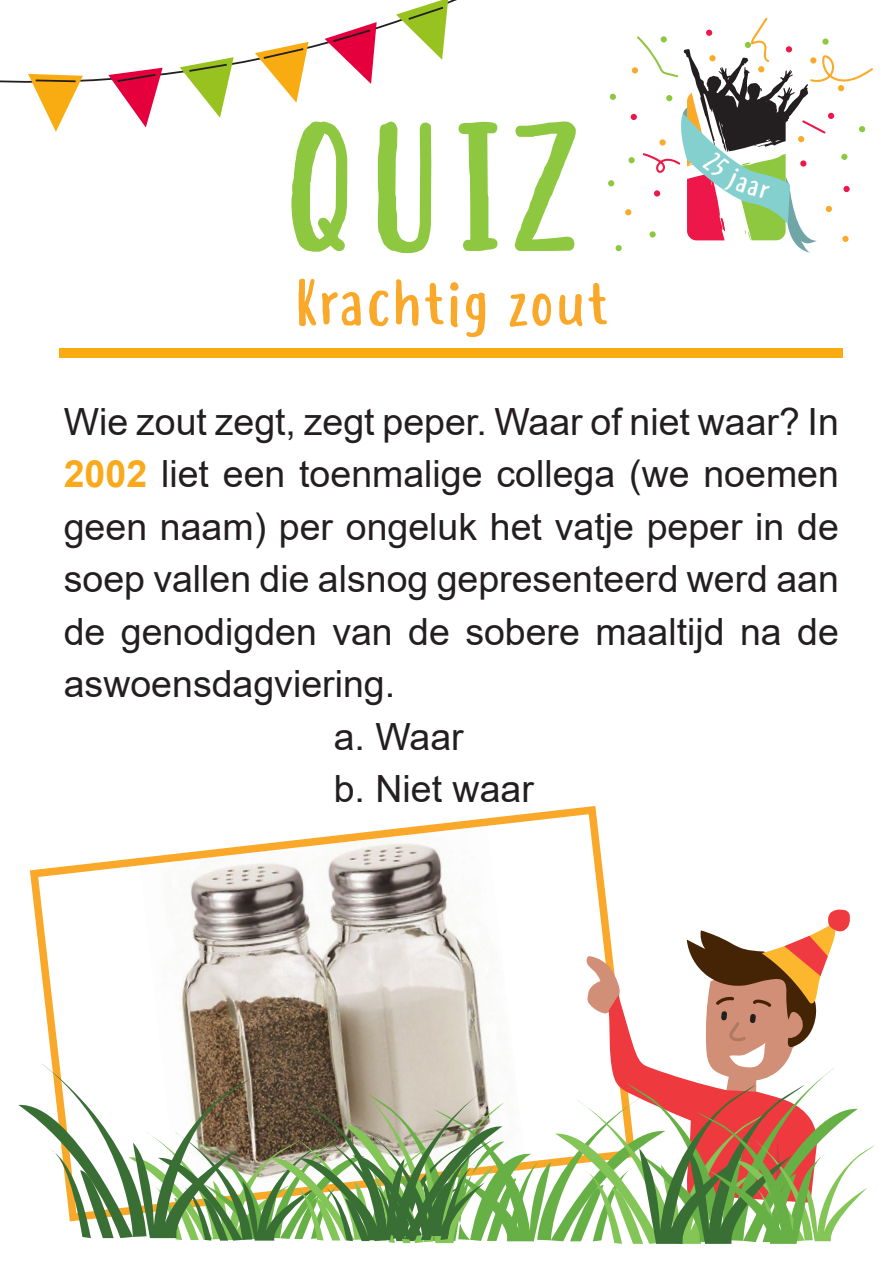
<style>
.page{position:relative;width:893px;height:1263px;background:#fff}
.page>*{position:absolute;margin:0;border:0;box-sizing:border-box;transform-origin:0 0}
.t1{font:178.65px "Hastoler";color:#8ec740}
.t2{font:66px "Hastoler";color:#faa82a}
.t3{font:37.5px "Arial";color:#231f20}
.s1{font-weight:700;color:#f9a91b}
</style>
<div class="page">
<svg style="left:29px;top:806px;width:578px;height:103px"></svg>
<div style="left:615px;top:245px;width:7px;height:6px;background:#8ec740;border-radius:50%"></div>
<svg style="left:28px;top:22px;width:349px;height:110px"></svg>
<svg style="left:396px;top:0;width:52px;height:60px"></svg>
<div style="left:59px;top:349px;width:784px;height:9px;background:#f9ac12"></div>
<svg style="left:18px;top:909px;width:857px;height:335px"></svg>
<svg style="left:625px;top:17px;width:248px;height:236px"></svg>
<p class="t1" style="left:280px;top:90px;width:302px">QUIZ</p>
<p class="t2" style="left:293px;top:267px;width:317px">Krachtig zout</p>
<p class="t3" style="left:64px;top:396px;width:777px">Wie zout zegt, zegt peper. Waar of niet waar? In</p>
<p class="t3" style="left:64px;top:448px;width:777px"><span class="s1">2002</span> liet een toenmalige collega (we noemen</p>
<p class="t3" style="left:64px;top:501px;width:777px">geen naam) per ongeluk het vatje peper in de</p>
<p class="t3" style="left:64px;top:553px;width:777px">soep vallen die alsnog gepresenteerd werd aan</p>
<p class="t3" style="left:64px;top:606px;width:777px">de genodigden van de sobere maaltijd na de</p>
<p class="t3" style="left:64px;top:658px;width:333px">aswoensdagviering.</p>
<p class="t3" style="left:334px;top:711px;width:131px">a. Waar</p>
<p class="t3" style="left:334px;top:763px;width:202px">b. Niet waar</p>
</div>
